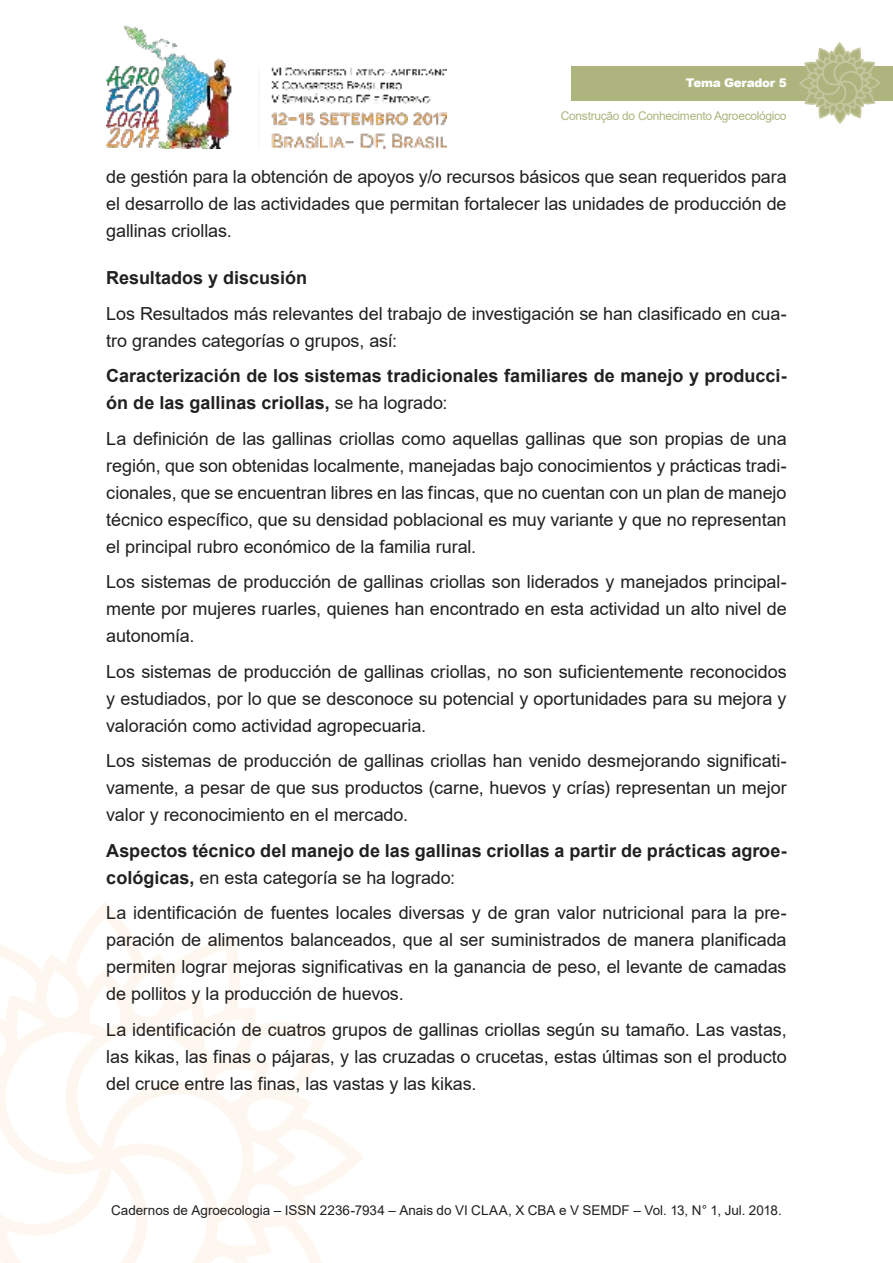
<style>
.page{position:relative;width:893px;height:1263px;background:#fff}
.page>*{position:absolute;margin:0;border:0;box-sizing:border-box;transform-origin:0 0}
.t1{font:18px/27px "Arial";letter-spacing:-.005em;color:#221f1f;text-align:justify}
.t2{font:700 18px/27px "Arial";color:#221f1f}
.t3{font:13.5px "Arial";color:#221f1f}
.t4{font:12px "Arial";letter-spacing:-.025em;color:#aeb47e}
.t5{font:900 12px "Arial";letter-spacing:-.025em;color:#fff}
.s1{font-weight:400}
</style>
<div class="page">
<img style="left:106px;top:25px;width:340px;height:124px">
<svg style="left:0;top:910px;width:363px;height:353px"></svg>
<div style="left:571px;top:66px;width:322px;height:34px;background:#aeb47e"></div>
<svg style="left:798px;top:43px;width:83px;height:81px"></svg>
<p class="t5" style="left:686px;top:76px;width:102px">Tema Gerador 5</p>
<p class="t4" style="left:561px;top:112px;width:227px">Construção do Conhecimento Agroecológico</p>
<p class="t1" style="left:106px;top:165px;width:682px">de gestión para la obtención de apoyos y/o recursos básicos que sean requeridos para el desarrollo de las actividades que permitan fortalecer las unidades de producción de gallinas criollas.</p>
<p class="t2" style="left:106px;top:266px;width:202px">Resultados y discusión</p>
<p class="t1" style="left:106px;top:302px;width:682px">Los Resultados más relevantes del trabajo de investigación se han clasificado en cua&shy;tro grandes categorías o grupos, así:</p>
<p class="t2" style="left:106px;top:364px;width:682px">Caracterización de los sistemas tradicionales familiares de manejo y producci&shy;ón de las gallinas criollas, <span class="s1">se ha logrado:</span></p>
<p class="t1" style="left:106px;top:427px;width:682px">La definición de las gallinas criollas como aquellas gallinas que son propias de una región, que son obtenidas localmente, manejadas bajo conocimientos y prácticas tradi&shy;cionales, que se encuentran libres en las fincas, que no cuentan con un plan de manejo técnico específico, que su densidad poblacional es muy variante y que no representan el principal rubro económico de la familia rural.</p>
<p class="t1" style="left:106px;top:570px;width:682px">Los sistemas de producción de gallinas criollas son liderados y manejados principal&shy;mente por mujeres ruarles, quienes han encontrado en esta actividad un alto nivel de autonomía.</p>
<p class="t1" style="left:106px;top:660px;width:682px">Los sistemas de producción de gallinas criollas, no son suficientemente reconocidos y estudiados, por lo que se desconoce su potencial y oportunidades para su mejora y valoración como actividad agropecuaria.</p>
<p class="t1" style="left:106px;top:749px;width:682px">Los sistemas de producción de gallinas criollas han venido desmejorando significati&shy;vamente, a pesar de que sus productos (carne, huevos y crías) representan un mejor valor y reconocimiento en el mercado.</p>
<p class="t2" style="left:106px;top:839px;width:682px">Aspectos técnico del manejo de las gallinas criollas a partir de prácticas agroe&shy;cológicas, <span class="s1">en esta categoría se ha logrado:</span></p>
<p class="t1" style="left:106px;top:901px;width:682px">La identificación de fuentes locales diversas y de gran valor nutricional para la pre&shy;paración de alimentos balanceados, que al ser suministrados de manera planificada permiten lograr mejoras significativas en la ganancia de peso, el levante de camadas de pollitos y la producción de huevos.</p>
<p class="t1" style="left:106px;top:1018px;width:682px">La identificación de cuatros grupos de gallinas criollas según su tamaño. Las vastas, las kikas, las finas o pájaras, y las cruzadas o crucetas, estas últimas son el producto del cruce entre las finas, las vastas y las kikas.</p>
<p class="t3" style="left:111px;top:1205px;width:672px">Cadernos de Agroecologia – ISSN 2236-7934 – Anais do VI CLAA, X CBA e V SEMDF – Vol. 13, N° 1, Jul. 2018.</p>
</div>
